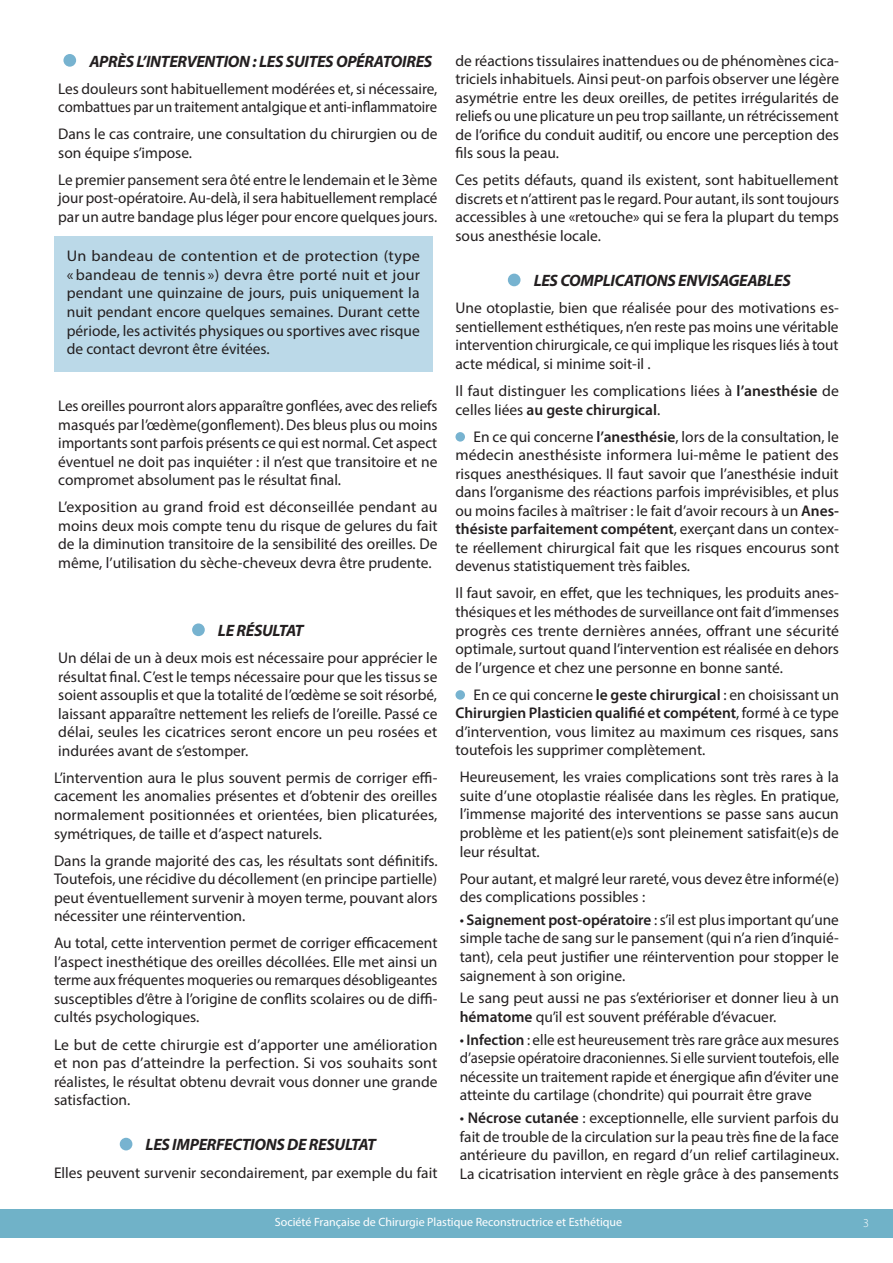
<style>
.page{position:relative;width:893px;height:1263px;background:#fff}
.page>*{position:absolute;margin:0;border:0;box-sizing:border-box;transform-origin:0 0}
.t1{font:italic 700 16.5px "Myriad Pro";letter-spacing:-.02em;color:#231f20}
.t2{font:15.45px/18.6px "Myriad Pro";color:#231f20;text-align:justify}
.t3{font:15.45px/18.6px "Myriad Pro";color:#231f20;text-align:justify;scale:1.05 1}
.t4{font:12px "Myriad Pro";color:#fff}
.t5{font:300 12px "Myriad Pro";color:#fff}
.s1{font-weight:600}
</style>
<div class="page">
<div style="left:63px;top:54px;width:13px;height:13px;background:#77b3d0;border-radius:50%"></div>
<div style="left:54px;top:236px;width:379px;height:135px;background:#bbd9e8"></div>
<div style="left:192px;top:623px;width:13px;height:13px;background:#77b3d0;border-radius:50%"></div>
<div style="left:120px;top:1138px;width:12px;height:12px;background:#77b3d0;border-radius:50%"></div>
<div style="left:508px;top:274px;width:12px;height:12px;background:#77b3d0;border-radius:50%"></div>
<div style="left:455px;top:432px;width:10px;height:10px;background:#77b3d0;border-radius:50%"></div>
<div style="left:455px;top:690px;width:10px;height:10px;background:#77b3d0;border-radius:50%"></div>
<div style="left:0;top:1209px;width:893px;height:28px;background:#70b2c8"></div>
<p class="t1" style="left:89px;top:50px;width:344px">APRÈS L’INTERVENTION : LES SUITES OPÉRATOIRES</p>
<p class="t2" style="left:58px;top:79px;width:381px">Les douleurs sont habituellement modérées et, si nécessaire, combattues par un traitement antalgique et anti-inflammatoire</p>
<p class="t2" style="left:58px;top:125px;width:381px">Dans le cas contraire, une consultation du chirurgien ou de son équipe s’impose.</p>
<p class="t2" style="left:58px;top:170px;width:381px">Le premier pansement sera ôté entre le lendemain et le 3ème jour post-opératoire. Au-delà, il sera habituellement remplacé par un autre bandage plus léger pour encore quelques jours.</p>
<p class="t3" style="left:67px;top:247px;width:338px">Un bandeau de contention et de protection (type « bandeau de tennis ») devra être porté nuit et jour pendant une quinzaine de jours, puis uniquement la nuit pendant encore quelques semaines. Durant cette période, les activités physiques ou sportives avec risque de contact devront être évitées.</p>
<p class="t2" style="left:455px;top:51px;width:385px">de réactions tissulaires inattendues ou de phénomènes cica&shy;triciels inhabituels. Ainsi peut-on parfois observer une légère asymétrie entre les deux oreilles, de petites irrégularités de reliefs ou une plicature un peu trop saillante, un rétrécissement de l’orifice du conduit auditif, ou encore une perception des fils sous la peau.</p>
<p class="t2" style="left:455px;top:171px;width:385px">Ces petits défauts, quand ils existent, sont habituellement discrets et n’attirent pas le regard. Pour autant, ils sont toujours accessibles à une «retouche» qui se fera la plupart du temps sous anesthésie locale.</p>
<p class="t1" style="left:534px;top:270px;width:259px">LES COMPLICATIONS ENVISAGEABLES</p>
<p class="t2" style="left:455px;top:299px;width:385px">Une otoplastie, bien que réalisée pour des motivations es&shy;sentiellement esthétiques, n’en reste pas moins une véritable intervention chirurgicale, ce qui implique les risques liés à tout acte médical, si minime soit-il .</p>
<p class="t2" style="left:455px;top:381px;width:385px">Il faut distinguer les complications liées à <span class="s1">l’anesthésie</span> de celles liées <span class="s1">au geste chirurgical</span>.</p>
<p class="t2" style="left:455px;top:427px;width:385px;text-indent:18px">En ce qui concerne <span class="s1">l’anesthésie</span>, lors de la consultation, le médecin anesthésiste informera lui-même le patient des risques anesthésiques. Il faut savoir que l’anesthésie induit dans l’organisme des réactions parfois imprévisibles, et plus ou moins faciles à maîtriser : le fait d’avoir recours à un <span class="s1">Anes&shy;thésiste parfaitement compétent</span>, exerçant dans un contex&shy;te réellement chirurgical fait que les risques encourus sont devenus statistiquement très faibles.</p>
<p class="t2" style="left:455px;top:584px;width:385px">Il faut savoir, en effet, que les techniques, les produits anes&shy;thésiques et les méthodes de surveillance ont fait d’immenses progrès ces trente dernières années, offrant une sécurité optimale, surtout quand l’intervention est réalisée en dehors de l’urgence et chez une personne en bonne santé.</p>
<p class="t2" style="left:455px;top:685px;width:385px;text-indent:18px">En ce qui concerne <span class="s1">le geste chirurgical</span> : en choisissant un <span class="s1">Chirurgien Plasticien qualifié et compétent</span>, formé à ce type d’intervention, vous limitez au maximum ces risques, sans toutefois les supprimer complètement.</p>
<p class="t2" style="left:460px;top:768px;width:381px">Heureusement, les vraies complications sont très rares à la suite d’une otoplastie réalisée dans les règles. En pratique, l’immense majorité des interventions se passe sans aucun problème et les patient(e)s sont pleinement satisfait(e)s de leur résultat.</p>
<p class="t2" style="left:460px;top:869px;width:381px">Pour autant, et malgré leur rareté, vous devez être informé(e) des complications possibles :</p>
<p class="t2" style="left:460px;top:910px;width:381px">• <span class="s1">Saignement post-opératoire</span> : s’il est plus important qu’une simple tache de sang sur le pansement (qui n’a rien d’inquié&shy;tant), cela peut justifier une réintervention pour stopper le saignement à son origine.</p>
<p class="t2" style="left:460px;top:988px;width:381px">Le sang peut aussi ne pas s’extérioriser et donner lieu à un <span class="s1">hématome</span> qu’il est souvent préférable d’évacuer.</p>
<p class="t2" style="left:460px;top:1030px;width:381px">• <span class="s1">Infection</span> : elle est heureusement très rare grâce aux mesures d’asepsie opératoire draconiennes. Si elle survient toutefois, elle nécessite un traitement rapide et énergique afin d’éviter une atteinte du cartilage (chondrite) qui pourrait être grave</p>
<p class="t2" style="left:460px;top:1108px;width:381px">• <span class="s1">Nécrose cutanée</span> : exceptionnelle, elle survient parfois du fait de trouble de la circulation sur la peau très fine de la face antérieure du pavillon, en regard d’un relief cartilagineux.<br>La cicatrisation intervient en règle grâce à des pansements</p>
<p class="t4" style="left:275px;top:1215px;width:349px">Société Française de Chirurgie Plastique Reconstructrice et Esthétique</p>
<p class="t5" style="left:863px;top:1216px;width:7px">3</p>
<p class="t2" style="left:58px;top:396px;width:381px">Les oreilles pourront alors apparaître gonflées, avec des reliefs masqués par l’œdème(gonflement). Des bleus plus ou moins importants sont parfois présents ce qui est normal. Cet aspect éventuel ne doit pas inquiéter : il n’est que transitoire et ne compromet absolument pas le résultat final.</p>
<p class="t2" style="left:58px;top:498px;width:381px">L’exposition au grand froid est déconseillée pendant au moins deux mois compte tenu du risque de gelures du fait de la diminution transitoire de la sensibilité des oreilles. De même, l’utilisation du sèche-cheveux devra être prudente.</p>
<p class="t1" style="left:218px;top:620px;width:87px">LE RÉSULTAT</p>
<p class="t2" style="left:58px;top:648px;width:381px">Un délai de un à deux mois est nécessaire pour apprécier le résultat final. C’est le temps nécessaire pour que les tissus se soient assouplis et que la totalité de l’œdème se soit résorbé, laissant apparaître nettement les reliefs de l’oreille. Passé ce délai, seules les cicatrices seront encore un peu rosées et indurées avant de s’estomper.</p>
<p class="t2" style="left:54px;top:768px;width:385px">L’intervention aura le plus souvent permis de corriger effi&shy;cacement les anomalies présentes et d’obtenir des oreilles normalement positionnées et orientées, bien plicaturées, symétriques, de taille et d’aspect naturels.</p>
<p class="t2" style="left:54px;top:851px;width:385px">Dans la grande majorité des cas, les résultats sont définitifs.<br>Toutefois, une récidive du décollement (en principe partielle) peut éventuellement survenir à moyen terme, pouvant alors nécessiter une réintervention.</p>
<p class="t2" style="left:54px;top:933px;width:385px">Au total, cette intervention permet de corriger efficacement l’aspect inesthétique des oreilles décollées. Elle met ainsi un terme aux fréquentes moqueries ou remarques désobligeantes susceptibles d’être à l’origine de conflits scolaires ou de diffi&shy;cultés psychologiques.</p>
<p class="t2" style="left:54px;top:1035px;width:385px">Le but de cette chirurgie est d’apporter une amélioration et non pas d’atteindre la perfection. Si vos souhaits sont réalistes, le résultat obtenu devrait vous donner une grande satisfaction.</p>
<p class="t1" style="left:146px;top:1134px;width:232px">LES IMPERFECTIONS DE RESULTAT</p>
<p class="t2" style="left:54px;top:1163px;width:385px">Elles peuvent survenir secondairement, par exemple du fait</p>
</div>
